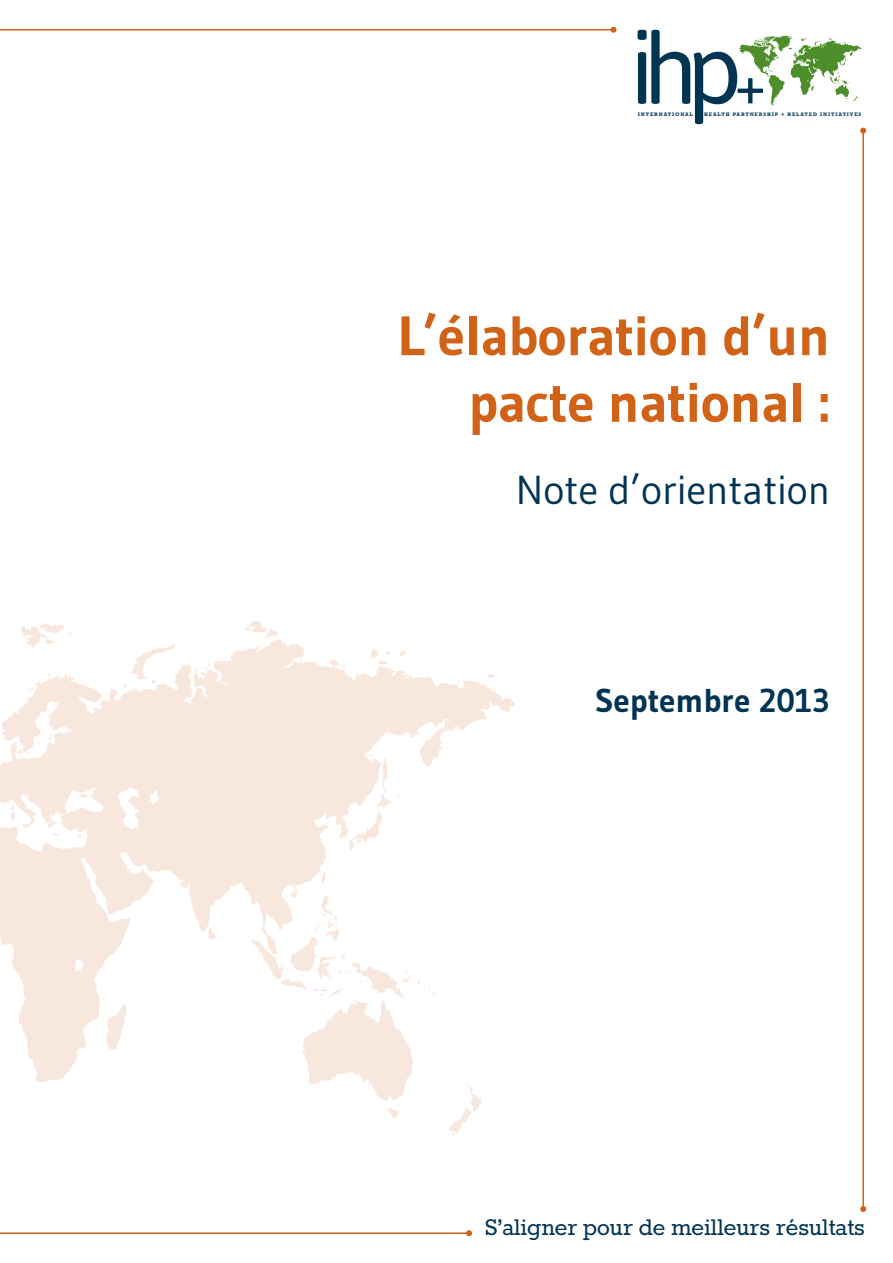
<style>
.page{position:relative;width:893px;height:1263px;background:#fff}
.page>*{position:absolute;margin:0;border:0;box-sizing:border-box;transform-origin:0 0}
.t1{font:700 55.5px/66.6px "Gudea";letter-spacing:-.01em;color:#d06317;text-align:right}
.t2{font:40.5px "Gudea";color:#003454}
.t3{font:700 33px "Gudea";color:#003454}
.t4{font:27px "Rokkitt";color:#003454}
.t5{font:700 5.1px "Rockwell";letter-spacing:.16em;color:#00385c}
</style>
<div class="page">
<hr style="left:862px;top:131px;width:2px;height:1078px;background:#d06317">
<svg style="left:860px;top:1206px;width:6px;height:6px"></svg>
<svg style="left:637px;top:30px;width:229px;height:104px"></svg>
<svg style="left:0;top:621px;width:516px;height:515px"></svg>
<hr style="left:0;top:29px;width:613px;height:2px;background:#d06317">
<svg style="left:610px;top:27px;width:6px;height:6px"></svg>
<hr style="left:0;top:1232px;width:469px;height:2px;background:#d06317">
<svg style="left:466px;top:1230px;width:6px;height:6px"></svg>
<p class="t5" style="left:638px;top:111px;width:57px">INTERNATIONAL</p>
<p class="t5" style="left:704px;top:111px;width:159px">HEALTH PARTNERSHIP + RELATED INITIATIVES</p>
<h1 class="t1" style="left:398px;top:302px;width:434px">L’élaboration d’un pacte national :</h1>
<h2 class="t2" style="left:516px;top:465px;width:316px">Note d’orientation</h2>
<h3 class="t3" style="left:595px;top:679px;width:236px">Septembre 2013</h3>
<h3 class="t4" style="left:485px;top:1214px;width:382px">S’aligner pour de meilleurs résultats</h3>
</div>
